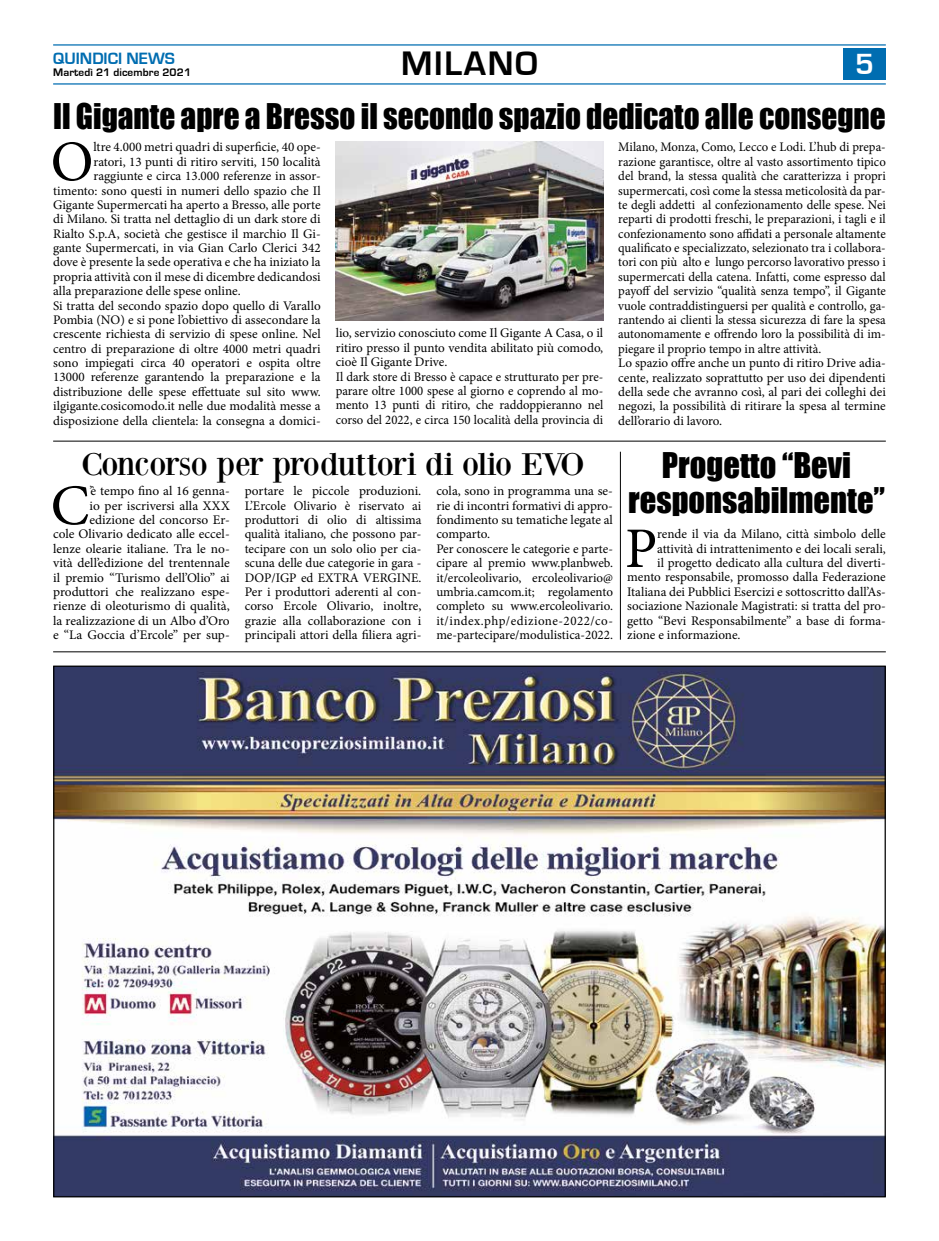
<style>
.page{position:relative;width:939px;height:1241px;background:#fff}
.page>*{position:absolute;margin:0;border:0;box-sizing:border-box;transform-origin:0 0}
.t1{font:57.38px "Minion Pro";color:#000}
.t2{font:700 35px "Eurostile";letter-spacing:.05em;color:#000}
.t3{font:32.5px "Impact";color:#000;scale:.96 1}
.t4{font:32.5px "Bodoni XT";letter-spacing:-.04em;color:#000;scale:1.05 1}
.t5{font:32.5px/35px "Impact";color:#000;text-align:center}
.t6{font:700 30px "Eurostile";color:#fff}
.t7{font:700 16.88px "Eurostile";color:#006db1}
.t8{font:13.12px/14.4px "Minion Pro";color:#000}
.t9{font:700 11.25px "Eurostile";letter-spacing:.01em;color:#000}
</style>
<div class="page">
<div style="left:843px;top:48px;width:43px;height:32px;background:#006db1"></div>
<hr style="left:53px;top:44px;width:833px;height:2px;background:#006db1">
<hr style="left:53px;top:83px;width:833px;height:2px;background:#006db1">
<img style="left:55px;top:667px;width:829px;height:528px">
<hr style="left:53px;top:651px;width:833px;height:1px;background:#000">
<hr style="left:53px;top:441px;width:833px;height:1px;background:#000">
<img style="left:336px;top:142px;width:267px;height:179px">
<hr style="left:620px;top:451px;width:1px;height:188px;background:#000">
<h2 class="t2" style="left:401px;top:45px;width:138px">MILANO</h2>
<h3 class="t3" style="left:53px;top:90px;width:869px">Il Gigante apre a Bresso il secondo spazio dedicato alle consegne</h3>
<p class="t7" style="left:53px;top:49px;width:123px">QUINDICI NEWS</p>
<p class="t9" style="left:53px;top:66px;width:139px">Martedì 21 dicembre 2021</p>
<h3 class="t6" style="left:855px;top:48px;width:20px">5</h3>
<h1 class="t1" style="left:51px;top:123px;width:44px">O</h1>
<p class="t8" style="left:93px;top:140px;width:229px">ltre 4.000 metri quadri di superficie, 40 ope-</p>
<p class="t8" style="left:93px;top:154px;width:229px">ratori, 13 punti di ritiro serviti, 150 località</p>
<p class="t8" style="left:93px;top:169px;width:229px">raggiunte e circa 13.000 referenze in assor-</p>
<p class="t8" style="left:53px;top:183px;width:269px">timento: sono questi in numeri dello spazio che Il</p>
<p class="t8" style="left:53px;top:197px;width:269px">Gigante Supermercati ha aperto a Bresso, alle porte</p>
<p class="t8" style="left:53px;top:212px;width:269px">di Milano. Si tratta nel dettaglio di un dark store di</p>
<p class="t8" style="left:53px;top:226px;width:269px">Rialto S.p.A, società che gestisce il marchio Il Gi-</p>
<p class="t8" style="left:53px;top:241px;width:269px">gante Supermercati, in via Gian Carlo Clerici 342</p>
<p class="t8" style="left:53px;top:255px;width:269px">dove è presente la sede operativa e che ha iniziato la</p>
<p class="t8" style="left:53px;top:269px;width:269px">propria attività con il mese di dicembre dedicandosi</p>
<p class="t8" style="left:53px;top:284px;width:189px">alla preparazione delle spese online.</p>
<p class="t8" style="left:53px;top:298px;width:269px">Si tratta del secondo spazio dopo quello di Varallo</p>
<p class="t8" style="left:53px;top:312px;width:269px">Pombia (NO) e si pone l’obiettivo di assecondare la</p>
<p class="t8" style="left:53px;top:327px;width:269px">crescente richiesta di servizio di spese online. Nel</p>
<p class="t8" style="left:53px;top:341px;width:269px">centro di preparazione di oltre 4000 metri quadri</p>
<p class="t8" style="left:53px;top:356px;width:269px">sono impiegati circa 40 operatori e ospita oltre</p>
<p class="t8" style="left:53px;top:370px;width:269px">13000 referenze garantendo la preparazione e la</p>
<p class="t8" style="left:53px;top:384px;width:269px">distribuzione delle spese effettuate sul sito www.</p>
<p class="t8" style="left:53px;top:399px;width:269px">ilgigante.cosicomodo.it nelle due modalità messe a</p>
<p class="t8" style="left:53px;top:413px;width:269px">disposizione della clientela: la consegna a domici-</p>
<p class="t8" style="left:336px;top:326px;width:269px">lio, servizio conosciuto come Il Gigante A Casa, o il ritiro presso il punto vendita abilitato più comodo, cioè Il Gigante Drive.<br>Il dark store di Bresso è capace e strutturato per pre&shy;parare oltre 1000 spese al giorno e coprendo al mo&shy;mento 13 punti di ritiro, che raddoppieranno nel corso del 2022, e circa 150 località della provincia di</p>
<p class="t8" style="left:618px;top:140px;width:269px">Milano, Monza, Como, Lecco e Lodi. L’hub di prepa&shy;razione garantisce, oltre al vasto assortimento tipico del brand, la stessa qualità che caratterizza i propri supermercati, così come la stessa meticolosità da par&shy;te degli addetti al confezionamento delle spese. Nei reparti di prodotti freschi, le preparazioni, i tagli e il confezionamento sono affidati a personale altamente qualificato e specializzato, selezionato tra i collabora&shy;tori con più alto e lungo percorso lavorativo presso i supermercati della catena. Infatti, come espresso dal payoff del servizio “qualità senza tempo”, il Gigante vuole contraddistinguersi per qualità e controllo, ga&shy;rantendo ai clienti la stessa sicurezza di fare la spesa autonomamente e offrendo loro la possibilità di im&shy;piegare il proprio tempo in altre attività.<br>Lo spazio offre anche un punto di ritiro Drive adia&shy;cente, realizzato soprattutto per uso dei dipendenti della sede che avranno così, al pari dei colleghi dei negozi, la possibilità di ritirare la spesa al termine dell’orario di lavoro.</p>
<h3 class="t4" style="left:81px;top:444px;width:481px">Concorso per produttori di olio EVO</h3>
<h3 class="t5" style="left:628px;top:447px;width:258px">Progetto “Bevi responsabilmente”</h3>
<h1 class="t1" style="left:51px;top:467px;width:40px">C</h1>
<p class="t8" style="left:53px;top:484px;width:178px;text-align:right">’è tempo fino al 16 genna-<br>io per iscriversi alla XXX edizione del concorso Er-<br>cole Olivario dedicato alle eccel&shy;lenze olearie italiane. Tra le no&shy;vità dell’edizione del trentennale il premio “Turismo dell’Olio” ai produttori che realizzano espe&shy;rienze di oleoturismo di qualità, la realizzazione di un Albo d’Oro e “La Goccia d’Ercole” per sup-</p>
<p class="t8" style="left:245px;top:484px;width:178px;text-align:justify">portare le piccole produzioni.<br>L’Ercole Olivario è riservato ai produttori di olio di altissima qualità italiano, che possono par&shy;tecipare con un solo olio per cia&shy;scuna delle due categorie in gara - DOP/IGP ed EXTRA VERGINE.<br>Per i produttori aderenti al con&shy;corso Ercole Olivario, inoltre, grazie alla collaborazione con i principali attori della filiera agri-</p>
<p class="t8" style="left:436px;top:484px;width:178px">cola, sono in programma una se&shy;rie di incontri formativi di appro&shy;fondimento su tematiche legate al comparto.<br>Per conoscere le categorie e parte&shy;cipare al premio www.planbweb. it/ercoleolivario, ercoleolivario@ umbria.camcom.it; regolamento completo su www.ercoleolivario. it/index.php/edizione-2022/co&shy;me-partecipare/modulistica-2022.</p>
<h1 class="t1" style="left:625px;top:510px;width:34px">P</h1>
<p class="t8" style="left:657px;top:527px;width:230px">rende il via da Milano, città simbolo delle</p>
<p class="t8" style="left:657px;top:541px;width:230px">attività di intrattenimento e dei locali serali,</p>
<p class="t8" style="left:657px;top:555px;width:230px">il progetto dedicato alla cultura del diverti-</p>
<p class="t8" style="left:627px;top:570px;width:260px">mento responsabile, promosso dalla Federazione</p>
<p class="t8" style="left:627px;top:584px;width:260px">Italiana dei Pubblici Esercizi e sottoscritto dall’As-</p>
<p class="t8" style="left:627px;top:598px;width:260px">sociazione Nazionale Magistrati: si tratta del pro-</p>
<p class="t8" style="left:627px;top:613px;width:260px">getto “Bevi Responsabilmente” a base di forma-</p>
<p class="t8" style="left:627px;top:627px;width:115px">zione e informazione.</p>
</div>
